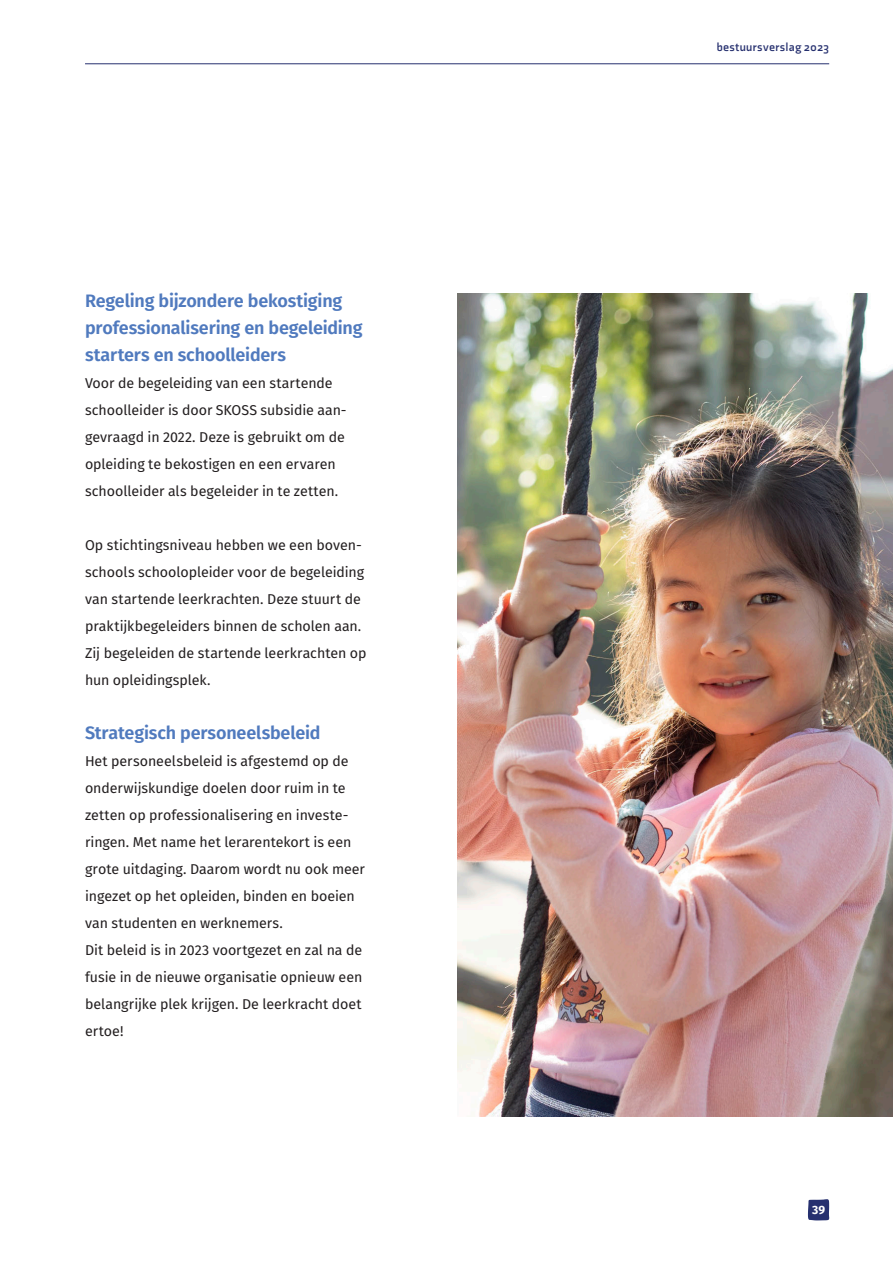
<style>
.page{position:relative;width:893px;height:1263px;background:#fff}
.page>*{position:absolute;margin:0;border:0;box-sizing:border-box;transform-origin:0 0}
.Tussenkop{font:600 18px/27px "Fira Sans";letter-spacing:-.01em;color:#507abe}
.Broodtekst{font:14.25px/27px "Fira Sans";letter-spacing:-.005em;color:#231f20}
.t1{font:700 12px "Axia";letter-spacing:.03em;color:#26306f}
.t2{font:700 12px "Fira Sans";color:#fff}
</style>
<div class="page">
<img style="left:457px;top:293px;width:436px;height:824px">
<hr style="left:85px;top:63px;width:744px;height:1px;background:#26306f">
<svg style="left:808px;top:1199px;width:21px;height:21px"></svg>
<p class="Tussenkop" style="left:85px;top:286px;width:279px">Regeling bijzondere bekostiging professionalisering en begeleiding starters en schoolleiders</p>
<p class="Broodtekst" style="left:85px;top:369px;width:263px">Voor de begeleiding van een startende schoolleider is door SKOSS subsidie aan&shy;gevraagd in 2022. Deze is gebruikt om de opleiding te bekostigen en een ervaren schoolleider als begeleider in te zetten.</p>
<p class="Broodtekst" style="left:85px;top:531px;width:283px">Op stichtingsniveau hebben we een boven&shy;schools schoolopleider voor de begeleiding van startende leerkrachten. Deze stuurt de praktijkbegeleiders binnen de scholen aan.<br>Zij begeleiden de startende leerkrachten op hun opleidingsplek.</p>
<p class="Tussenkop" style="left:85px;top:718px;width:237px">Strategisch personeelsbeleid</p>
<p class="Broodtekst" style="left:85px;top:747px;width:282px">Het personeelsbeleid is afgestemd op de onderwijskundige doelen door ruim in te zetten op professionalisering en investe&shy;ringen. Met name het lerarentekort is een grote uitdaging. Daarom wordt nu ook meer ingezet op het opleiden, binden en boeien van studenten en werknemers.</p>
<p class="Broodtekst" style="left:85px;top:936px;width:279px;text-align:justify">Dit beleid is in 2023 voortgezet en zal na de fusie in de nieuwe organisatie opnieuw een belangrijke plek krijgen. De leerkracht doet ertoe!</p>
<p class="t1" style="left:717px;top:40px;width:114px">bestuursverslag 2023</p>
<p class="t2" style="left:812px;top:1200px;width:15px">39</p>
</div>
